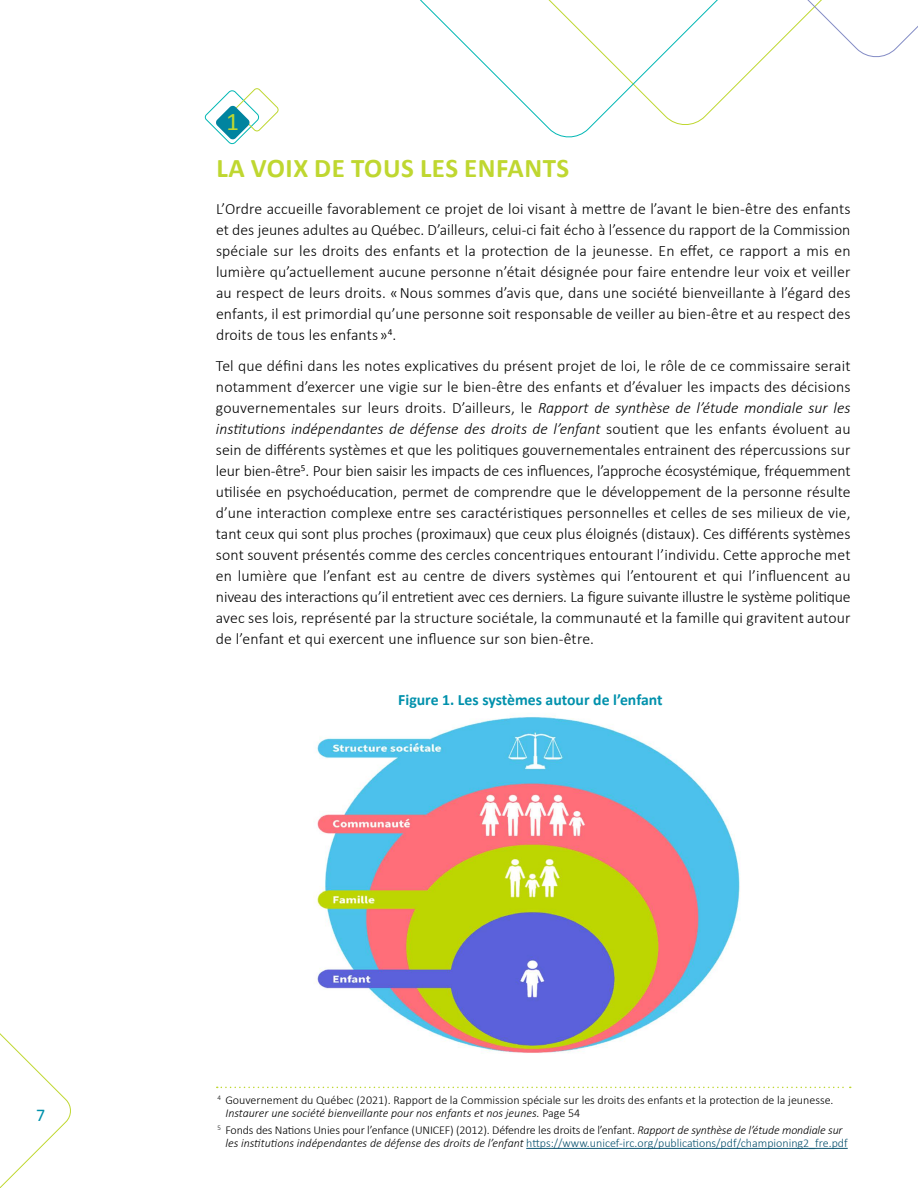
<style>
.page{position:relative;width:918px;height:1188px;background:#fff}
.page>*{position:absolute;margin:0;border:0;box-sizing:border-box;transform-origin:0 0}
.t1{font:700 27px "Calibri";letter-spacing:.02em;color:#bfd730}
.t2{font:25.5px "Calibri";color:#bfd730}
.t3{font:18px "Calibri";color:#0091ac}
.t4{font:300 15.75px/21px "Calibri";letter-spacing:.01em;color:#000;text-align:justify}
.t5{font:700 15.75px "Calibri";color:#0091ac}
.t6{font:italic 300 12px/12.3px "Calibri";color:#000}
.t7{font:300 12px/12.3px "Calibri";color:#000}
.s1{font-style:italic}
.s2{font-style:normal}
.s3{font-style:normal;color:#0b526f}
</style>
<div class="page">
<svg style="left:0;top:1033px;width:71px;height:155px"></svg>
<img style="left:316px;top:715px;width:424px;height:338px">
<svg style="left:205px;top:88px;width:74px;height:56px"></svg>
<svg style="left:785px;top:0;width:133px;height:58px"></svg>
<svg style="left:420px;top:0;width:318px;height:138px"></svg>
<svg style="left:217px;top:1087px;width:634px;height:1px"></svg>
<hr style="left:526px;top:1148px;width:322px;height:1px;background:#0b526f">
<p class="t3" style="left:36px;top:1102px;width:11px">7</p>
<h2 class="t2" style="left:226px;top:104px;width:14px">1</h2>
<h1 class="t1" style="left:217px;top:149px;width:354px">LA VOIX DE TOUS LES ENFANTS</h1>
<p class="t4" style="left:216px;top:198px;width:636px">L’Ordre accueille favorablement ce projet de loi visant à mettre de l’avant le bien-être des enfants et des jeunes adultes au Québec. D’ailleurs, celui-ci fait écho à l’essence du rapport de la Commission spéciale sur les droits des enfants et la protection de la jeunesse. En effet, ce rapport a mis en lumière qu’actuellement aucune personne n’était désignée pour faire entendre leur voix et veiller au respect de leurs droits. « Nous sommes d’avis que, dans une société bienveillante à l’égard des enfants, il est primordial qu’une personne soit responsable de veiller au bien-être et au respect des droits de tous les enfants »<sup>4</sup>.</p>
<p class="t4" style="left:216px;top:355px;width:636px">Tel que défini dans les notes explicatives du présent projet de loi, le rôle de ce commissaire serait notamment d’exercer une vigie sur le bien-être des enfants et d’évaluer les impacts des décisions gouvernementales sur leurs droits. D’ailleurs, le <span class="s1">Rapport de synthèse de l’étude mondiale sur les institutions indépendantes de défense des droits de l’enfant</span> soutient que les enfants évoluent au sein de différents systèmes et que les politiques gouvernementales entrainent des répercussions sur leur bien-être<sup>5</sup>. Pour bien saisir les impacts de ces influences, l’approche écosystémique, fréquemment utilisée en psychoéducation, permet de comprendre que le développement de la personne résulte d’une interaction complexe entre ses caractéristiques personnelles et celles de ses milieux de vie, tant ceux qui sont plus proches (proximaux) que ceux plus éloignés (distaux). Ces différents systèmes sont souvent présentés comme des cercles concentriques entourant l’individu. Cette approche met en lumière que l’enfant est au centre de divers systèmes qui l’entourent et qui l’influencent au niveau des interactions qu’il entretient avec ces derniers. La figure suivante illustre le système politique avec ses lois, représenté par la structure sociétale, la communauté et la famille qui gravitent autour de l’enfant et qui exercent une influence sur son bien-être.</p>
<p class="t5" style="left:398px;top:688px;width:266px">Figure 1. Les systèmes autour de l’enfant</p>
<p class="t7" style="left:225px;top:1094px;width:610px;text-indent:-8px"><sup>4</sup> Gouvernement du Québec (2021). Rapport de la Commission spéciale sur les droits des enfants et la protection de la jeunesse.<br><span class="s1">Instaurer une société bienveillante pour nos enfants et nos jeunes.</span> Page 54</p>
<p class="t6" style="left:225px;top:1124px;width:624px;text-indent:-8px"><sup>5</sup> <span class="s2">Fonds des Nations Unies pour l’enfance (UNICEF) (2012). Défendre les droits de l’enfant.</span> Rapport de synthèse de l’étude mondiale sur les institutions indépendantes de défense des droits de l’enfant <span class="s3">https://www.unicef-irc.org/publications/pdf/championing2_fre.pdf</span></p>
</div>
